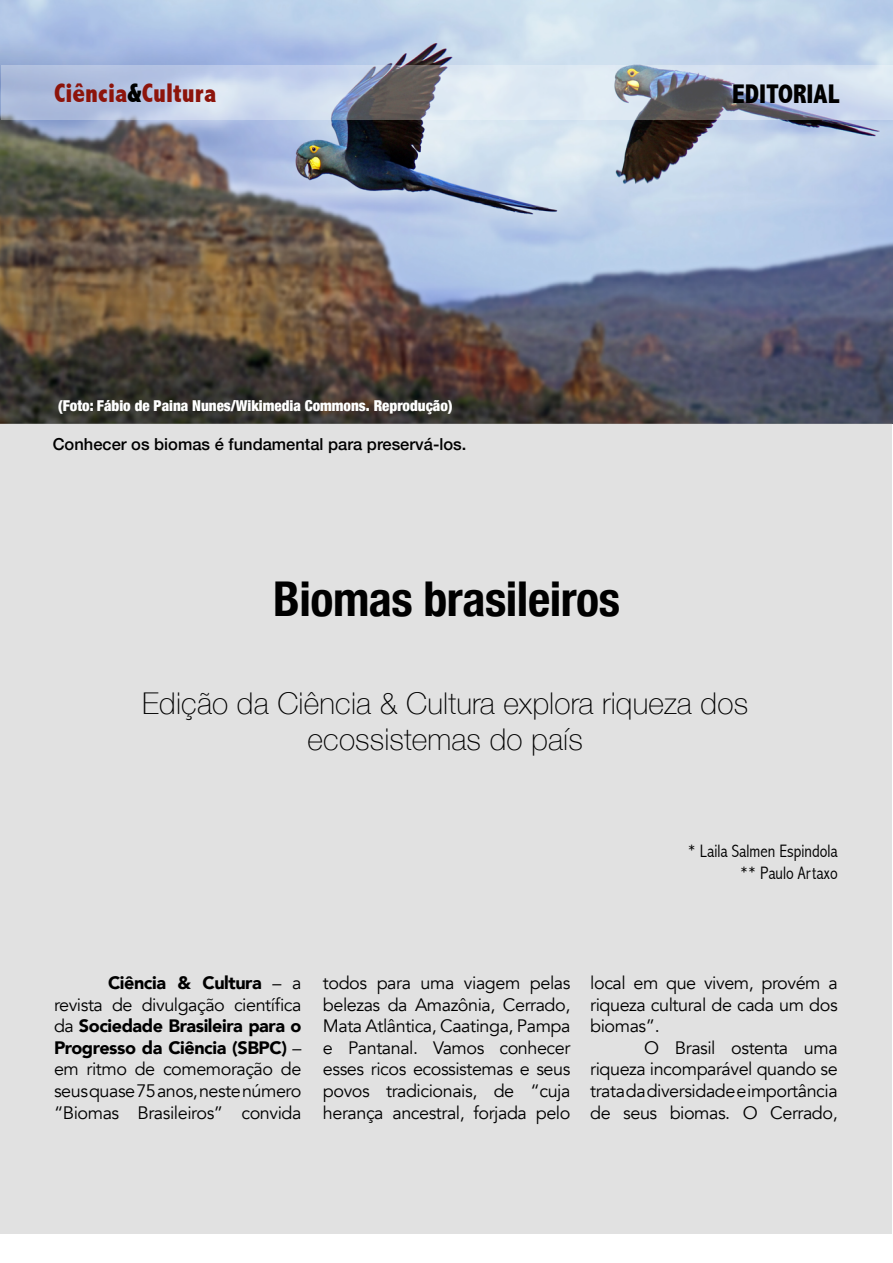
<style>
.page{position:relative;width:893px;height:1263px;background:#fff}
.page>*{position:absolute;margin:0;border:0;box-sizing:border-box;transform-origin:0 0}
.t1{font:700 condensed 48px "Helvetica Neue";letter-spacing:-.01em;color:#000}
.t2{font:100 30px/36px "Helvetica Neue";letter-spacing:.005em;color:#000;text-align:center}
.t3{font:800 condensed 27px "Abadi";color:#8d140b}
.t4{font:800 condensed 27px "Abadi";color:#000}
.t5{font:18px/21.6px "Avenir";letter-spacing:-.025em;color:#000;text-align:justify}
.t6{font:300 condensed 18px/21.6px "Abadi";color:#000;text-align:right}
.t7{font:500 16.5px "Helvetica Neue";color:#000}
.t8{font:900 condensed 15px "Helvetica Neue";color:#fff}
.s1{color:#000}
.s2{font-weight:900}
</style>
<div class="page">
<img style="left:0;top:0;width:893px;height:423px">
<div style="left:0;top:423px;width:892px;height:810px;background:#e1e1e1"></div>
<svg style="left:1px;top:66px;width:892px;height:54px;background:#b5c0d1"></svg>
<h3 class="t3" style="left:54px;top:77px;width:164px">Ciência<span class="s1">&amp;</span>Cultura</h3>
<h3 class="t4" style="left:732px;top:78px;width:108px">EDITORIAL</h3>
<p class="t8" style="left:58px;top:393px;width:396px">(Foto: Fábio de Paina Nunes/Wikimedia Commons. Reprodução)</p>
<p class="t7" style="left:53px;top:431px;width:415px">Conhecer os biomas é fundamental para preservá-los.</p>
<h1 class="t1" style="left:273px;top:559px;width:348px">Biomas brasileiros</h1>
<h2 class="t2" style="left:142px;top:684px;width:607px">Edição da Ciência &amp; Cultura explora riqueza dos ecossistemas do país</h2>
<p class="t6" style="left:688px;top:840px;width:151px">* Laila Salmen Espindola ** Paulo Artaxo</p>
<p class="t5" style="left:54px;top:972px;width:249px;text-indent:54px"><span class="s2">Ciência &amp; Cultura</span> – a revista de divulgação científica da <span class="s2">Sociedade Brasileira para o Progresso da Ciência (SBPC)</span> – em ritmo de comemoração de seus quase 75 anos, neste número “Biomas Brasileiros” convida</p>
<p class="t5" style="left:323px;top:972px;width:249px">todos para uma viagem pelas belezas da Amazônia, Cerrado, Mata Atlântica, Caatinga, Pampa e Pantanal. Vamos conhecer esses ricos ecossistemas e seus povos tradicionais, de “cuja herança ancestral, forjada pelo</p>
<p class="t5" style="left:590px;top:972px;width:249px">local em que vivem, provém a riqueza cultural de cada um dos biomas”.</p>
<p class="t5" style="left:590px;top:1037px;width:249px;text-indent:54px">O Brasil ostenta uma riqueza incomparável quando se trata da diversidade e importância de seus biomas. O Cerrado,</p>
</div>
